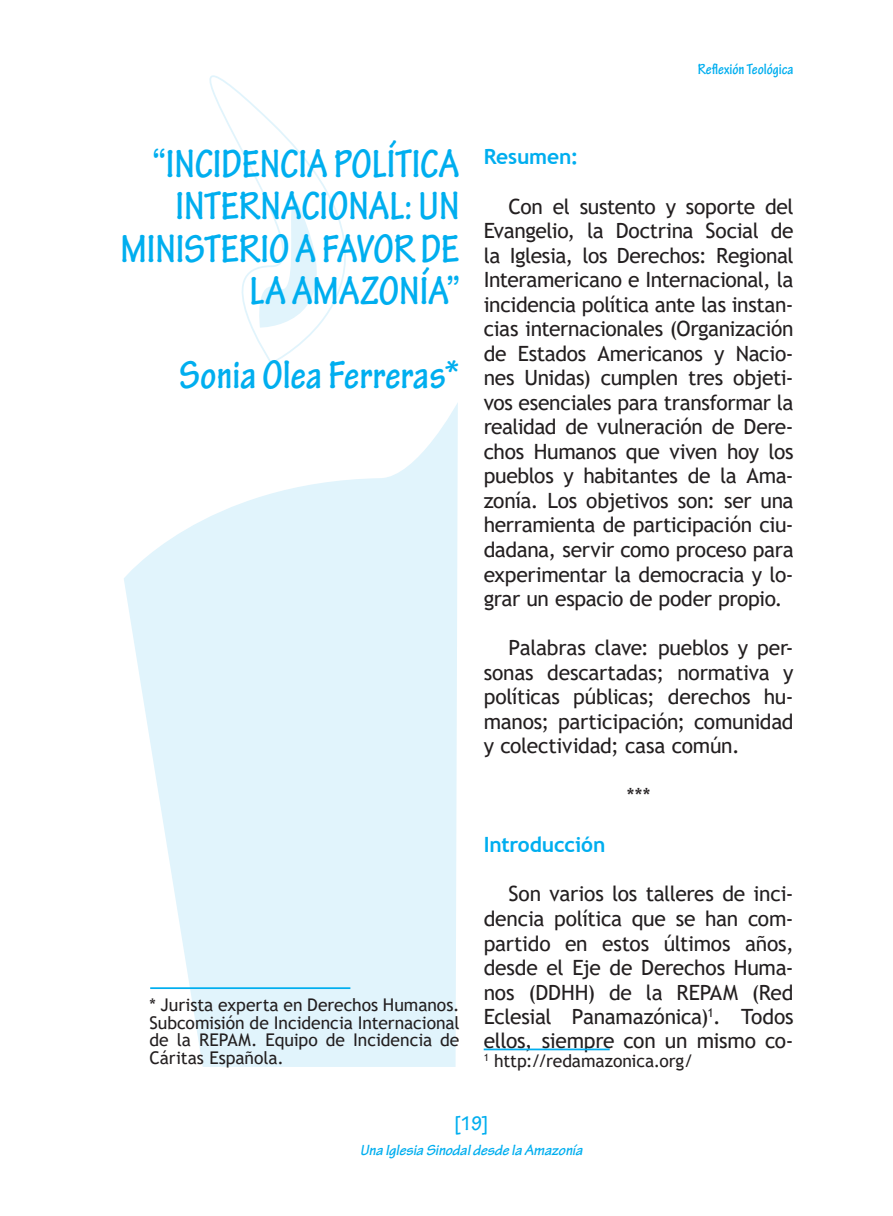
<style>
.page{position:relative;width:893px;height:1216px;background:#fff}
.page>*{position:absolute;margin:0;border:0;box-sizing:border-box;transform-origin:0 0}
.t1{font:700 condensed 42px/42px "Tekton Pro";letter-spacing:-.005em;color:#00aeef;text-align:right}
.t2{font:21px/24.5px "Trebuchet MS";letter-spacing:-.015em;color:#231f20;text-align:justify}
.t3{font:700 21px "Trebuchet MS";letter-spacing:-.005em;color:#00aeef}
.t4{font:700 condensed 21px "Tekton Pro";color:#00aeef}
.t5{font:17.5px/17.5px "Trebuchet MS";letter-spacing:-.005em;color:#231f20;text-align:justify}
.t6{font:italic 700 15.75px "Tekton Pro";color:#00aeef}
.t7{font:700 condensed 15.75px "Tekton Pro";color:#00aeef}
</style>
<div class="page">
<svg style="left:124px;top:403px;width:334px;height:663px;fill:#e1f4fc"></svg>
<svg style="left:209px;top:75px;width:137px;height:289px"></svg>
<svg style="left:254px;top:133px;width:88px;height:195px"></svg>
<hr style="left:151px;top:987px;width:198px;height:2px;background:#00aeef">
<hr style="left:484px;top:1048px;width:126px;height:2px;background:#00aeef">
<p class="t7" style="left:698px;top:60px;width:97px">Reflexión Teológica</p>
<h1 class="t1" style="left:120px;top:144px;width:341px">“INCIDENCIA POLÍTICA<br>INTERNACIONAL: UN<br>MINISTERIO A FAVOR DE<br>LA AMAZONÍA”</h1>
<h1 class="t1" style="left:179px;top:354px;width:282px">Sonia Olea Ferreras*</h1>
<p class="t5" style="left:150px;top:996px;width:312px">* Jurista experta en Derechos Humanos.<br>Subcomisión de Incidencia Internacional de la REPAM. Equipo de Incidencia de Cáritas Española.</p>
<p class="t3" style="left:484px;top:144px;width:96px">Resumen:</p>
<p class="t2" style="left:484px;top:194px;width:311px;text-indent:25px">Con el sustento y soporte del Evangelio, la Doctrina Social de la Iglesia, los Derechos: Regional Interamericano e Internacional, la incidencia política ante las instan&shy;cias internacionales (Organización de Estados Americanos y Nacio&shy;nes Unidas) cumplen tres objeti&shy;vos esenciales para transformar la realidad de vulneración de Dere&shy;chos Humanos que viven hoy los pueblos y habitantes de la Ama&shy;zonía. Los objetivos son: ser una herramienta de participación ciu&shy;dadana, servir como proceso para experimentar la democracia y lo&shy;grar un espacio de poder propio.</p>
<p class="t2" style="left:484px;top:635px;width:311px;text-indent:25px">Palabras clave: pueblos y per&shy;sonas descartadas; normativa y políticas públicas; derechos hu&shy;manos; participación; comunidad y colectividad; casa común.</p>
<p class="t2" style="left:627px;top:783px;width:25px">***</p>
<p class="t3" style="left:484px;top:831px;width:123px">Introducción</p>
<p class="t2" style="left:484px;top:881px;width:311px;text-indent:25px">Son varios los talleres de inci&shy;dencia política que se han com&shy;partido en estos últimos años, desde el Eje de Derechos Huma&shy;nos (DDHH) de la REPAM (Red Eclesial Panamazónica)<sup>1</sup>. Todos ellos, siempre con un mismo co-</p>
<p class="t5" style="left:484px;top:1051px;width:211px"><sup>1</sup> http://redamazonica.org/</p>
<p class="t4" style="left:455px;top:1111px;width:35px">[19]</p>
<p class="t6" style="left:360px;top:1140px;width:224px">Una Iglesia Sinodal desde la Amazonía</p>
</div>
